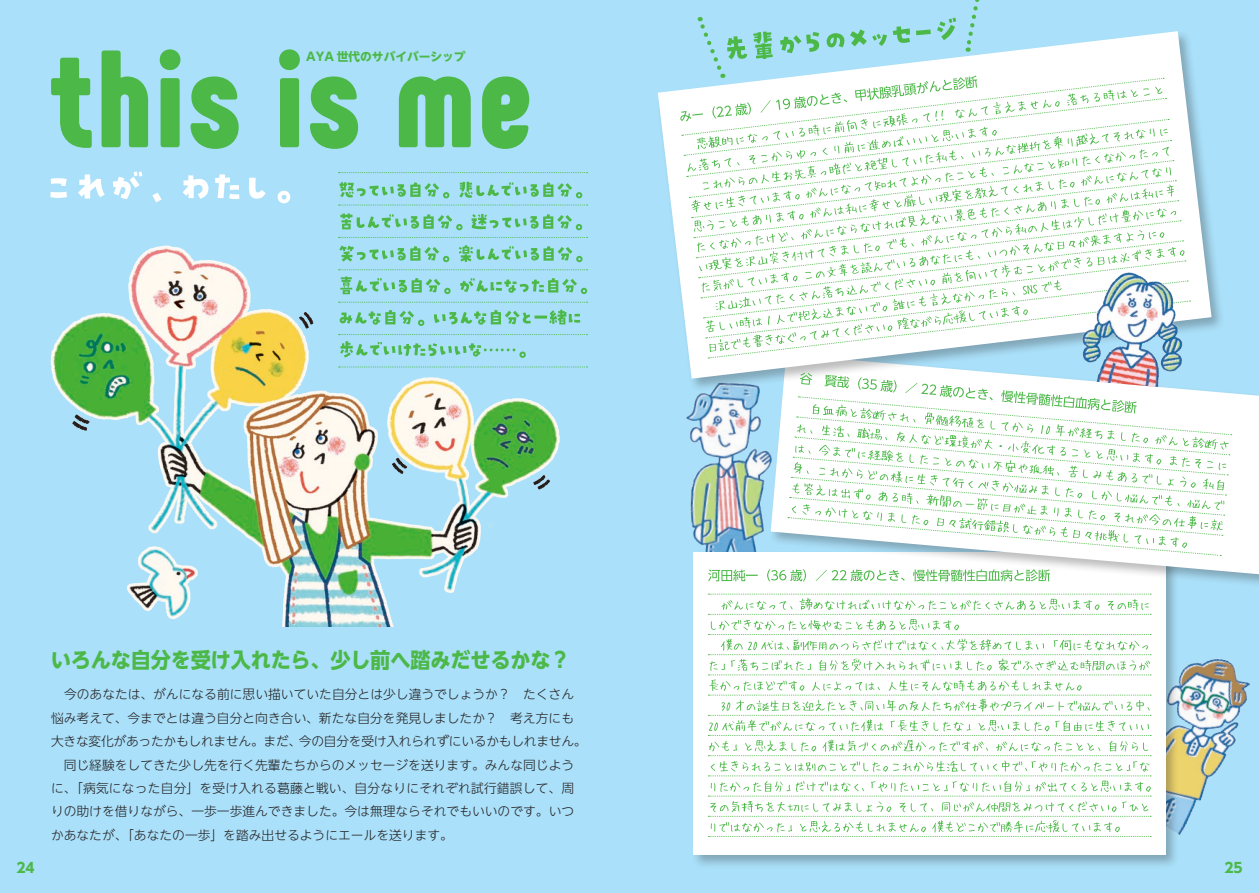
<style>
.page{position:relative;width:1259px;height:893px;background:#aae0f9}
.page>*{position:absolute;margin:0;border:0;box-sizing:border-box;transform-origin:0 0}
.t1{font:900 138.15px "Phenomena";letter-spacing:.02em;color:#4cb848}
.t2{font:700 21.3px "UD Shin Go NT Pro";letter-spacing:-.01em;color:#4cb848;scale:.95 1}
.t3{font:700 13.8px "UD Shin Go NT Pro";color:#4cb848}
.t4{font:300 12.75px/23.4px "UD Shin Go NT Pro";color:#231f20}
.t5{font:700 11.7px "UD Shin Go NT Pro";color:#4cb848}
</style>
<div class="page">
<img style="left:1179px;top:658px;width:71px;height:177px">
<img style="left:686px;top:392px;width:83px;height:159px">
<svg style="left:339px;top:182px;width:243px;height:16px"></svg>
<svg style="left:338px;top:172px;width:249px;height:1px"></svg>
<svg style="left:50px;top:171px;width:240px;height:32px"></svg>
<div style="left:691px;top:551px;width:488px;height:318px;background:#231f20;opacity:.3"></div>
<div style="left:693px;top:553px;width:472px;height:302px;background:#fff"></div>
<svg style="left:708px;top:569px;width:61px;height:12px"></svg>
<div style="left:769px;top:353px;width:490px;height:236px;background:#231f20;opacity:.3"></div>
<svg style="left:770px;top:354px;width:489px;height:220px;fill:#fff"></svg>
<div style="left:656px;top:29px;width:569px;height:363px;background:#231f20;opacity:.3"></div>
<svg style="left:658px;top:31px;width:553px;height:348px"></svg>
<svg style="left:708px;top:594px;width:443px;height:243px"></svg>
<svg style="left:680px;top:0;width:510px;height:359px"></svg>
<svg style="left:788px;top:373px;width:443px;height:183px;background:#ebf6ed"></svg>
<img style="left:1073px;top:225px;width:122px;height:165px">
<img style="left:50px;top:204px;width:538px;height:423px">
<h1 class="t1" style="left:50px;top:9px;width:484px">this is me</h1>
<p class="t5" style="left:306px;top:47px;width:161px">AYA 世代のサバイバーシップ</p>
<h2 class="t2" style="left:51px;top:642px;width:548px">いろんな自分を受け入れたら、少し前へ踏みだせるかな？</h2>
<p class="t4" style="left:51px;top:682px;width:537px">　今のあなたは、がんになる前に思い描いていた自分とは少し違うでしょうか？　たくさん悩み考えて、今までとは違う自分と向き合い、新たな自分を発見しましたか？　考え方にも大きな変化があったかもしれません。まだ、今の自分を受け入れられずにいるかもしれません。　同じ経験をしてきた少し先を行く先輩たちからのメッセージを送ります。みんな同じように、「病気になった自分」を受け入れる葛藤と戦い、自分なりにそれぞれ試行錯誤して、周りの助けを借りながら、一歩一歩進んできました。今は無理ならそれでもいいのです。いつかあなたが、「あなたの一歩」を踏み出せるようにエールを送ります。</p>
<p class="t3" style="left:16px;top:857px;width:20px">24</p>
<p class="t3" style="left:1224px;top:857px;width:20px">25</p>
</div>
